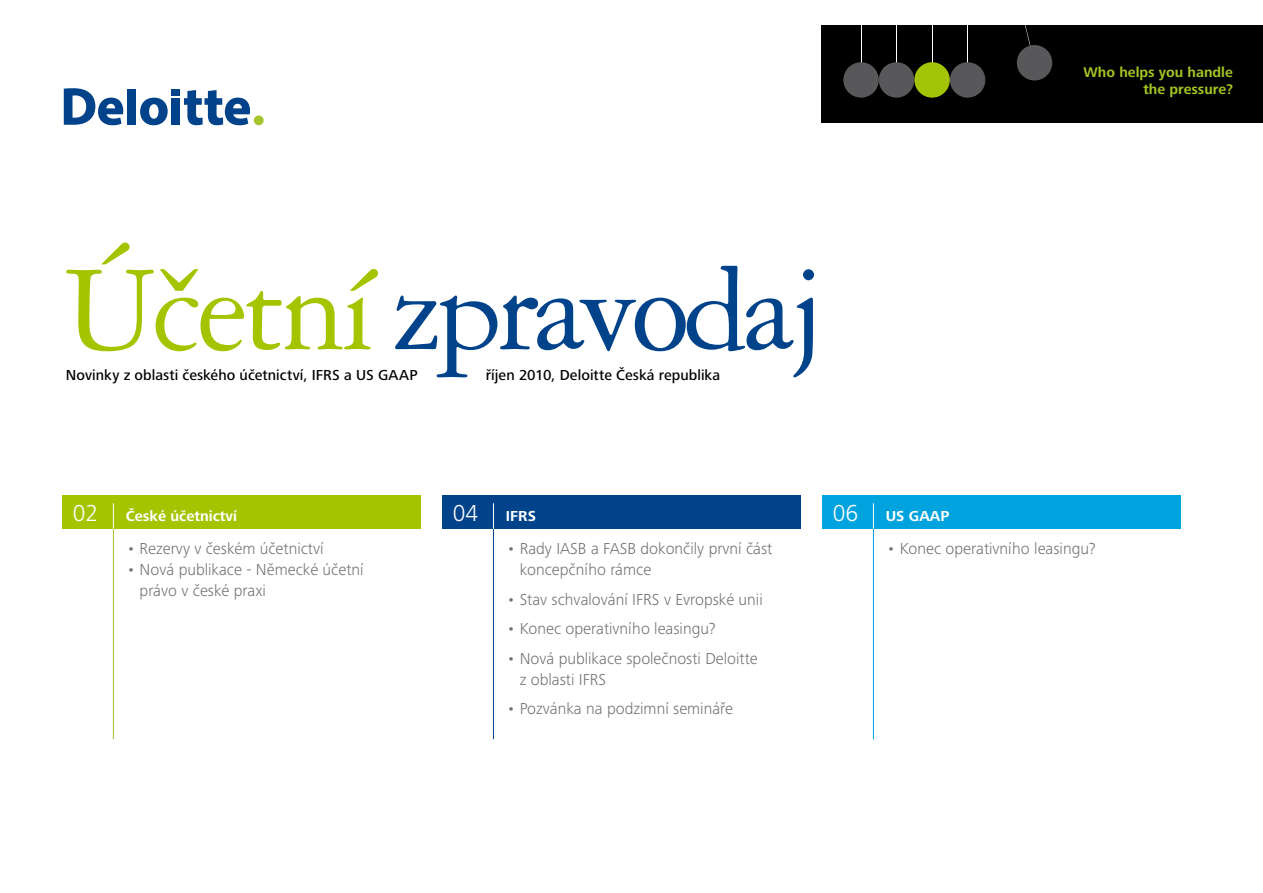
<style>
.page{position:relative;width:1263px;height:893px;background:#fff}
.page>*{position:absolute;margin:0;border:0;box-sizing:border-box;transform-origin:0 0}
.t1{font:129.45px "Garamond 3 LT Pro";letter-spacing:-.04em;color:#00438b}
.t2{font:300 16.5px/21px "Frutiger Next Pro";color:#707172}
.t3{font:500 15px "Frutiger Next Pro";letter-spacing:.005em;color:#000}
.t4{font:700 15px "Frutiger Next Pro";color:#fff}
.t5{font:700 14.55px/17.4px "Frutiger Next Pro";color:#a4c424;text-align:right}
.s1{color:#a4c400}
.s2{font-weight:300;font-size:24px}
</style>
<div class="page">
<div style="left:63px;top:495px;width:358px;height:34px;background:#a4c400"></div>
<hr style="left:113px;top:529px;width:1px;height:210px;background:#a4c424">
<svg style="left:113px;top:503px;width:1px;height:26px"></svg>
<div style="left:823px;top:495px;width:358px;height:34px;background:#00a3de"></div>
<hr style="left:873px;top:529px;width:1px;height:210px;background:#00a3de">
<svg style="left:873px;top:503px;width:1px;height:26px"></svg>
<div style="left:443px;top:495px;width:358px;height:34px;background:#00438b"></div>
<hr style="left:493px;top:529px;width:1px;height:210px;background:#00438b">
<svg style="left:493px;top:503px;width:1px;height:26px"></svg>
<div style="left:127px;top:89px;width:9px;height:36px;background:#00438b"></div>
<svg style="left:140px;top:98px;width:28px;height:27px"></svg>
<div style="left:172px;top:98px;width:8px;height:27px;background:#00438b"></div>
<div style="left:172px;top:89px;width:8px;height:7px;background:#00438b"></div>
<svg style="left:184px;top:90px;width:66px;height:35px"></svg>
<svg style="left:64px;top:88px;width:59px;height:37px"></svg>
<div style="left:254px;top:115px;width:10px;height:10px;background:#a4c52d;border-radius:50%"></div>
<div style="left:821px;top:25px;width:442px;height:97px;background:#000"></div>
<hr style="left:861px;top:9px;width:1px;height:70px;background:#fff">
<hr style="left:896px;top:9px;width:1px;height:70px;background:#fff">
<hr style="left:932px;top:9px;width:1px;height:70px;background:#fff">
<hr style="left:967px;top:9px;width:1px;height:70px;background:#fff">
<svg style="left:1021px;top:25px;width:10px;height:50px"></svg>
<div style="left:843px;top:62px;width:36px;height:36px;background:#58585a;border-radius:50%"></div>
<div style="left:879px;top:62px;width:35px;height:36px;background:#58585a;border-radius:50%"></div>
<div style="left:914px;top:62px;width:36px;height:36px;background:#a4c407;border-radius:50%"></div>
<div style="left:950px;top:62px;width:35px;height:36px;background:#58585a;border-radius:50%"></div>
<div style="left:1017px;top:45px;width:35px;height:35px;background:#58585a;border-radius:50%"></div>
<p class="t5" style="left:1083px;top:63px;width:151px">Who helps you handle the pressure?</p>
<h1 class="t1" style="left:64px;top:238px;width:762px"><span class="s1">Účetní</span> zpravodaj</h1>
<p class="t3" style="left:66px;top:366px;width:353px">Novinky z oblasti českého účetnictví, IFRS a US GAAP</p>
<p class="t3" style="left:486px;top:366px;width:236px">říjen 2010, Deloitte Česká republika</p>
<p class="t4" style="left:73px;top:507px;width:166px"><span class="s2">02</span> České účetnictví</p>
<p class="t2" style="left:127px;top:538px;width:198px">• Rezervy v českém účetnictví</p>
<p class="t2" style="left:140px;top:559px;width:225px;text-indent:-13px">• Nová publikace - Německé účetní právo v české praxi</p>
<p class="t4" style="left:453px;top:507px;width:85px"><span class="s2">04</span> IFRS</p>
<p class="t2" style="left:520px;top:538px;width:254px;text-indent:-13px">• Rady IASB a FASB dokončily první část koncepčního rámce</p>
<p class="t2" style="left:507px;top:589px;width:257px">• Stav schvalování IFRS v Evropské unii</p>
<p class="t2" style="left:507px;top:618px;width:210px">• Konec operativního leasingu?</p>
<p class="t2" style="left:520px;top:648px;width:240px;text-indent:-13px">• Nová publikace společnosti Deloitte z oblasti IFRS</p>
<p class="t2" style="left:507px;top:698px;width:228px">• Pozvánka na podzimní semináře</p>
<p class="t4" style="left:833px;top:507px;width:118px"><span class="s2">06</span> US GAAP</p>
<p class="t2" style="left:887px;top:538px;width:210px">• Konec operativního leasingu?</p>
</div>
